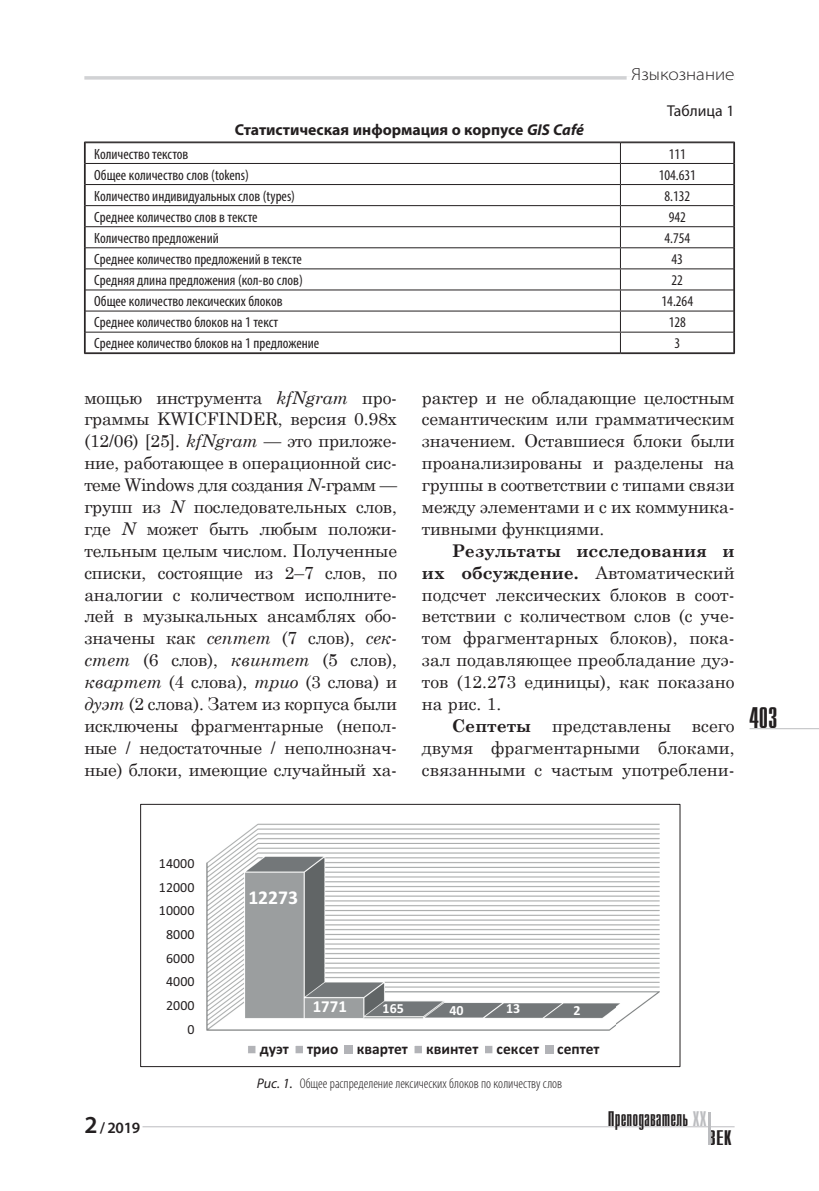
<style>
.page{position:relative;width:819px;height:1191px;background:#fff}
.page>*{position:absolute;margin:0;border:0;box-sizing:border-box;transform-origin:0 0}
.t1{font:29.75px "Compact C";color:#231f20}
.t2{font:21.18px "Compact C";color:#231f20}
.t3{font:21.18px "Compact C";color:#231f20;scale:1.2 1}
.t4{font:700 19.6px "Calibri";color:#fff}
.Text{font:17.5px/21.9px "Century Schoolbook";letter-spacing:-.01em;color:#231f20;text-align:justify}
.t5{font:300 semi-expanded 17.5px "Myriad Pro";color:#231f20}
.t6{font:700 16.8px "Calibri";color:#fff}
.TABL_zag{font:700 15.75px "Myriad Pro";color:#231f20}
.TABL_zag-2{font:15.75px "Myriad Pro";color:#231f20}
.t7{font:600 15.75px "Myriad Pro";color:#231f20}
.t8{font:700 15.4px "Calibri";color:#231f20}
.TABL_text{font:condensed 14.88px "Myriad Pro";color:#231f20}
.Ris_zag{font:300 condensed 14px "Myriad Pro";color:#231f20}
.t9{font:14px "Calibri";color:#231f20}
.t10{font:700 14px "Calibri";color:#fff}
.s1{font-style:italic}
.s2{font-weight:700}
.s3{font-weight:400;font-style:italic;font-stretch:normal}
.s4{font-size:24.5px}
.s5{color:#bcbdc0}
</style>
<div class="page">
<hr style="left:749px;top:728px;width:70px;height:1px;background:#bcbdc0">
<hr style="left:142px;top:1126px;width:592px;height:1px;background:#bcbdc0">
<hr style="left:708px;top:1111px;width:3px;height:33px;background:#bcbdc0">
<hr style="left:84px;top:76px;width:650px;height:4px;background:#d1d2d4">
<hr style="left:626px;top:76px;width:108px;height:4px;background:#fff">
<hr style="left:85px;top:142px;width:535px;height:1px;background:#231f20">
<hr style="left:620px;top:142px;width:113px;height:1px;background:#231f20">
<hr style="left:85px;top:163px;width:535px;height:1px;background:#231f20">
<hr style="left:620px;top:163px;width:113px;height:1px;background:#231f20">
<hr style="left:85px;top:184px;width:535px;height:1px;background:#231f20">
<hr style="left:620px;top:184px;width:113px;height:1px;background:#231f20">
<hr style="left:85px;top:205px;width:535px;height:1px;background:#231f20">
<hr style="left:620px;top:205px;width:113px;height:1px;background:#231f20">
<hr style="left:85px;top:226px;width:535px;height:1px;background:#231f20">
<hr style="left:620px;top:226px;width:113px;height:1px;background:#231f20">
<hr style="left:85px;top:247px;width:535px;height:1px;background:#231f20">
<hr style="left:620px;top:247px;width:113px;height:1px;background:#231f20">
<hr style="left:85px;top:268px;width:535px;height:1px;background:#231f20">
<hr style="left:620px;top:268px;width:113px;height:1px;background:#231f20">
<hr style="left:85px;top:289px;width:535px;height:1px;background:#231f20">
<hr style="left:620px;top:289px;width:113px;height:1px;background:#231f20">
<hr style="left:85px;top:311px;width:535px;height:1px;background:#231f20">
<hr style="left:620px;top:311px;width:113px;height:1px;background:#231f20">
<svg style="left:84px;top:142px;width:2px;height:211px"></svg>
<hr style="left:85px;top:332px;width:535px;height:1px;background:#231f20">
<hr style="left:620px;top:332px;width:113px;height:1px;background:#231f20">
<hr style="left:85px;top:352px;width:535px;height:1px;background:#231f20">
<hr style="left:84px;top:353px;width:536px;height:1px;background:#231f20">
<hr style="left:620px;top:352px;width:113px;height:1px;background:#231f20">
<hr style="left:620px;top:353px;width:114px;height:1px;background:#231f20">
<svg style="left:620px;top:143px;width:1px;height:210px"></svg>
<svg style="left:733px;top:142px;width:2px;height:211px"></svg>
<img style="left:206px;top:823px;width:454px;height:208px">
<svg style="left:248px;top:1045px;width:8px;height:9px"></svg>
<svg style="left:295px;top:1045px;width:8px;height:9px"></svg>
<div style="left:344px;top:1045px;width:9px;height:8px;background:#b2b3b7"></div>
<svg style="left:414px;top:1045px;width:8px;height:9px"></svg>
<svg style="left:485px;top:1045px;width:8px;height:9px"></svg>
<div style="left:545px;top:1045px;width:8px;height:8px;background:#b2b3b7"></div>
<div style="left:140px;top:804px;width:540px;height:263px;border:1px solid #231f20"></div>
<p class="t5" style="left:631px;top:63px;width:104px">Языкознание</p>
<p class="TABL_zag" style="left:235px;top:119px;width:351px">Статистическая информация о корпусе <span class="s1">GIS Café</span></p>
<p class="TABL_zag-2" style="left:667px;top:101px;width:69px">Таблица 1</p>
<p class="TABL_text" style="left:94px;top:145px;width:96px">Количество текстов</p>
<p class="TABL_text" style="left:668px;top:145px;width:19px">111</p>
<p class="TABL_text" style="left:94px;top:166px;width:156px">Общее количество слов (tokens)</p>
<p class="TABL_text" style="left:658px;top:166px;width:39px">104.631</p>
<p class="TABL_text" style="left:94px;top:187px;width:202px">Количество индивидуальных слов (types)</p>
<p class="TABL_text" style="left:664px;top:187px;width:27px">8.132</p>
<p class="TABL_text" style="left:94px;top:208px;width:165px">Среднее количество слов в тексте</p>
<p class="TABL_text" style="left:668px;top:208px;width:19px">942</p>
<p class="TABL_text" style="left:94px;top:229px;width:126px">Количество предложений</p>
<p class="TABL_text" style="left:664px;top:229px;width:27px">4.754</p>
<p class="TABL_text" style="left:94px;top:250px;width:209px">Среднее количество предложений в тексте</p>
<p class="TABL_text" style="left:671px;top:250px;width:13px">43</p>
<p class="TABL_text" style="left:94px;top:271px;width:210px">Средняя длина предложения (кол-во слов)</p>
<p class="TABL_text" style="left:671px;top:271px;width:13px">22</p>
<p class="TABL_text" style="left:94px;top:292px;width:190px">Общее количество лексических блоков</p>
<p class="TABL_text" style="left:661px;top:292px;width:33px">14.264</p>
<p class="TABL_text" style="left:94px;top:313px;width:185px">Среднее количество блоков на 1 текст</p>
<p class="TABL_text" style="left:668px;top:313px;width:19px">128</p>
<p class="TABL_text" style="left:94px;top:334px;width:226px">Среднее количество блоков на 1 предложение</p>
<p class="TABL_text" style="left:674px;top:334px;width:7px">3</p>
<p class="Text" style="left:84px;top:385px;width:314px;text-align:left">мощью инструмента <span class="s1">kfNgram</span> про&shy;граммы KWICFINDER, версия 0.98x (12/06) [25]. <span class="s1">kfNgram</span> — это приложе&shy;ние, работающее в операционной сис&shy;теме Windows для создания <span class="s1">N</span>-грамм — групп из <span class="s1">N</span> последовательных слов, где <span class="s1">N</span> может быть любым положи&shy;тельным целым числом. Полученные списки, состоящие из 2–7 слов, по аналогии с количеством исполните&shy;лей в музыкальных ансамблях обо&shy;значены как <span class="s1">септет</span> (7 слов), <span class="s1">сек&shy;стет</span> (6 слов), <span class="s1">квинтет</span> (5 слов), <span class="s1">квартет</span> (4 слова), <span class="s1">трио</span> (3 слова) и <span class="s1">дуэт</span> (2 слова). Затем из корпуса были исключены фрагментарные (непол&shy;ные / недостаточные / неполнознач&shy;ные) блоки, имеющие случайный ха-</p>
<p class="Text" style="left:422px;top:385px;width:314px">рактер и не обладающие целостным семантическим или грамматическим значением. Оставшиеся блоки были проанализированы и разделены на группы в соответствии с типами связи между элементами и с их коммуника&shy;тивными функциями.</p>
<p class="Text" style="left:422px;top:538px;width:314px;text-indent:30px"><span class="s2">Результаты исследования и их обсуждение.</span> Автоматический подсчет лексических блоков в соот&shy;ветствии с количеством слов (с уче&shy;том фрагментарных блоков), пока&shy;зал подавляющее преобладание дуэ&shy;тов (12.273 единицы), как показано на рис. 1.</p>
<p class="Text" style="left:422px;top:713px;width:314px;text-indent:30px"><span class="s2">Септеты</span> представлены всего двумя фрагментарными блоками, связанными с частым употреблени-</p>
<h1 class="t1" style="left:749px;top:703px;width:30px">403</h1>
<p class="t9" style="left:159px;top:853px;width:37px">14000</p>
<p class="t9" style="left:159px;top:877px;width:37px">12000</p>
<p class="t9" style="left:159px;top:901px;width:37px">10000</p>
<p class="t9" style="left:166px;top:924px;width:30px">8000</p>
<p class="t9" style="left:166px;top:948px;width:30px">6000</p>
<p class="t9" style="left:166px;top:972px;width:30px">4000</p>
<p class="t9" style="left:166px;top:995px;width:30px">2000</p>
<p class="t9" style="left:187px;top:1019px;width:9px">0</p>
<p class="t4" style="left:248px;top:884px;width:51px">12273</p>
<p class="t6" style="left:313px;top:994px;width:36px">1771</p>
<p class="t10" style="left:382px;top:998px;width:23px">165</p>
<p class="t10" style="left:449px;top:1000px;width:16px">40</p>
<p class="t10" style="left:506px;top:999px;width:16px">13</p>
<p class="t10" style="left:573px;top:1000px;width:9px">2</p>
<p class="t8" style="left:260px;top:1038px;width:341px">дуэт трио квартет квинтет сексет септет</p>
<p class="Ris_zag" style="left:257px;top:1075px;width:307px"><span class="s3">Рис. 1.</span> Общее распределение лексических блоков по количеству слов</p>
<p class="t7" style="left:84px;top:1117px;width:57px"><span class="s4">2</span> / 2019</p>
<p class="t2" style="left:608px;top:1108px;width:100px">Преподаватель <span class="s5">XX</span></p>
<p class="t3" style="left:707px;top:1126px;width:21px">ВЕК</p>
</div>
